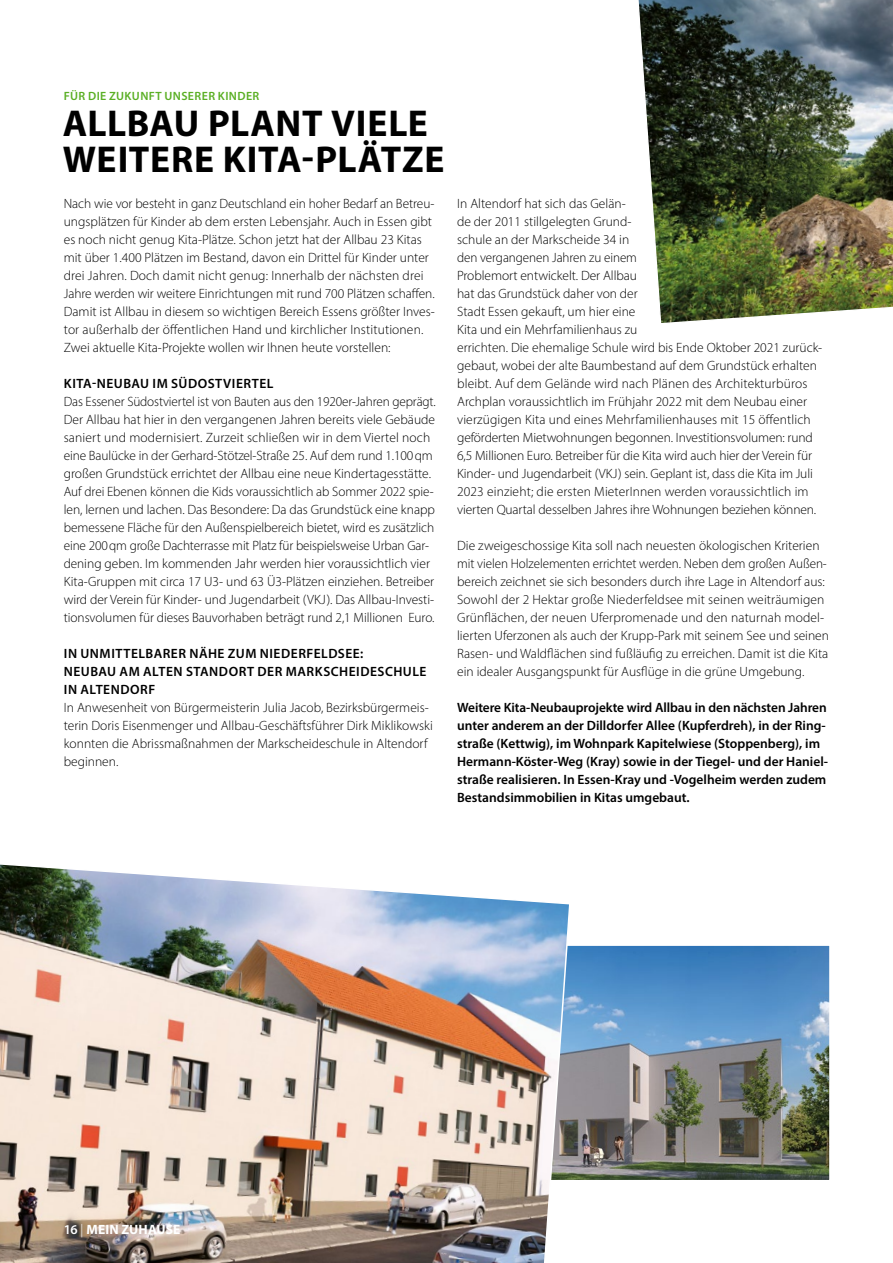
<style>
.page{position:relative;width:893px;height:1263px;background:#fff}
.page>*{position:absolute;margin:0;border:0;box-sizing:border-box;transform-origin:0 0}
.t1{font:700 37.5px/36px "Myriad Pro";letter-spacing:.015em;color:#000}
.t2{font:300 13.5px/18px "Myriad Pro";color:#000}
.t3{font:600 13.5px/18px "Myriad Pro";color:#000}
.t4{font:600 13.5px/18px "Myriad Pro";letter-spacing:.04em;color:#000}
.t5{font:700 13.5px "Myriad Pro";letter-spacing:.01em;color:#fff}
.t6{font:600 12px "Myriad Pro";letter-spacing:.035em;color:#5aaf24}
.s1{font-weight:600}
.s2{font-weight:300}
</style>
<div class="page">
<img style="left:571px;top:945px;width:259px;height:235px">
<img style="left:0;top:864px;width:571px;height:399px">
<img style="left:638px;top:0;width:255px;height:323px">
<p class="t6" style="left:64px;top:88px;width:197px">FÜR DIE ZUKUNFT UNSERER KINDER</p>
<h1 class="t1" style="left:63px;top:104px;width:383px">ALLBAU PLANT VIELE<br>WEITERE KITA-PLÄTZE</h1>
<p class="t2" style="left:64px;top:194px;width:372px">Nach wie vor besteht in ganz Deutschland ein hoher Bedarf an Betreu‑ ungsplätzen für Kinder ab dem ersten Lebensjahr. Auch in Essen gibt es noch nicht genug Kita-Plätze. Schon jetzt hat der Allbau 23 Kitas mit über 1.400 Plätzen im Bestand, davon ein Drittel für Kinder unter drei Jahren. Doch damit nicht genug: Innerhalb der nächsten drei Jahre werden wir weitere Einrichtungen mit rund 700 Plätzen schaffen.<br>Damit ist Allbau in diesem so wichtigen Bereich Essens größter Inves‑ tor außerhalb der öffentlichen Hand und kirchlicher Institutionen.<br>Zwei aktuelle Kita-Projekte wollen wir Ihnen heute vorstellen:</p>
<p class="t4" style="left:64px;top:374px;width:211px">KITA-NEUBAU IM SÜDOSTVIERTEL</p>
<p class="t2" style="left:64px;top:392px;width:374px">Das Essener Südostviertel ist von Bauten aus den 1920er-Jahren geprägt.<br>Der Allbau hat hier in den vergangenen Jahren bereits viele Gebäude saniert und modernisiert. Zurzeit schließen wir in dem Viertel noch eine Baulücke in der Gerhard-Stötzel-Straße 25. Auf dem rund 1.100qm großen Grundstück errichtet der Allbau eine neue Kindertagesstätte.<br>Auf drei Ebenen können die Kids voraussichtlich ab Sommer 2022 spie‑ len, lernen und lachen. Das Besondere: Da das Grundstück eine knapp bemessene Fläche für den Außenspielbereich bietet, wird es zusätzlich eine 200qm große Dachterrasse mit Platz für beispielsweise Urban Gar‑ dening geben. Im kommenden Jahr werden hier voraussichtlich vier Kita-Gruppen mit circa 17 U3- und 63 Ü3-Plätzen einziehen. Betreiber wird der Verein für Kinder- und Jugendarbeit (VKJ). Das Allbau-Investi‑ tionsvolumen für dieses Bauvorhaben beträgt rund 2,1 Millionen Euro.</p>
<p class="t4" style="left:64px;top:644px;width:364px">IN UNMITTELBARER NÄHE ZUM NIEDERFELDSEE:<br>NEUBAU AM ALTEN STANDORT DER MARKSCHEIDESCHULE<br>IN ALTENDORF</p>
<p class="t2" style="left:64px;top:698px;width:371px">In Anwesenheit von Bürgermeisterin Julia Jacob, Bezirksbürgermeis&shy;terin Doris Eisenmenger und Allbau-Geschäftsführer Dirk Miklikowski konnten die Abrissmaßnahmen der Markscheideschule in Altendorf beginnen.</p>
<p class="t2" style="left:457px;top:194px;width:366px">In Altendorf hat sich das Gelän‑<br>de der 2011 stillgelegten Grund‑<br>schule an der Markscheide 34 in<br>den vergangenen Jahren zu einem<br>Problemort entwickelt. Der Allbau<br>hat das Grundstück daher von der<br>Stadt Essen gekauft, um hier eine<br>Kita und ein Mehrfamilienhaus zu<br>errichten. Die ehemalige Schule wird bis Ende Oktober 2021 zurück‑ gebaut, wobei der alte Baumbestand auf dem Grundstück erhalten bleibt. Auf dem Gelände wird nach Plänen des Architekturbüros Archplan voraussichtlich im Frühjahr 2022 mit dem Neubau einer vierzügigen Kita und eines Mehrfamilienhauses mit 15 öffentlich geförderten Mietwohnungen begonnen. Investitionsvolumen: rund 6,5 Millionen Euro. Betreiber für die Kita wird auch hier der Verein für Kinder- und Jugendarbeit (VKJ) sein. Geplant ist, dass die Kita im Juli 2023 einzieht; die ersten MieterInnen werden voraussichtlich im vierten Quartal desselben Jahres ihre Wohnungen beziehen können.</p>
<p class="t2" style="left:457px;top:536px;width:373px">Die zweigeschossige Kita soll nach neuesten ökologischen Kriterien mit vielen Holzelementen errichtet werden. Neben dem großen Außen‑ bereich zeichnet sie sich besonders durch ihre Lage in Altendorf aus:<br>Sowohl der 2 Hektar große Niederfeldsee mit seinen weiträumigen Grünflächen, der neuen Uferpromenade und den naturnah model‑ lierten Uferzonen als auch der Krupp-Park mit seinem See und seinen Rasen- und Waldflächen sind fußläufig zu erreichen. Damit ist die Kita ein idealer Ausgangspunkt für Ausflüge in die grüne Umgebung.</p>
<p class="t3" style="left:457px;top:698px;width:372px">Weitere Kita-Neubauprojekte wird Allbau in den nächsten Jahren unter anderem an der Dilldorfer Allee (Kupferdreh), in der Ring‑ straße (Kettwig), im Wohnpark Kapitelwiese (Stoppenberg), im Hermann-Köster-Weg (Kray) sowie in der Tiegel- und der Haniel‑ straße realisieren. In Essen-Kray und -Vogelheim werden zudem Bestandsimmobilien in Kitas umgebaut.</p>
<p class="t5" style="left:64px;top:1220px;width:118px"><span class="s1">16</span> <span class="s2">|</span> MEIN ZUHAUSE</p>
</div>
